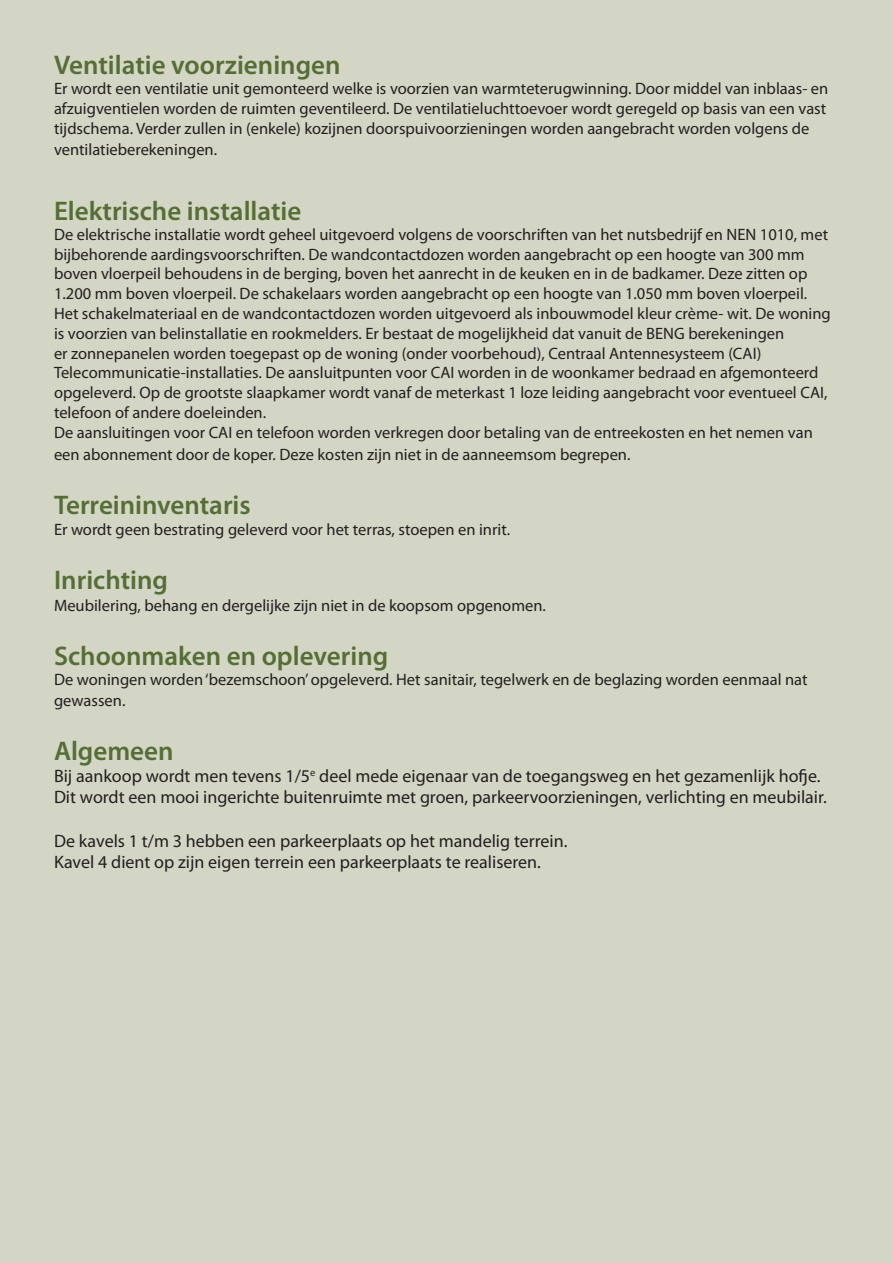
<style>
.page{position:relative;width:893px;height:1263px;background:#d3d5c5}
.page>*{position:absolute;margin:0;border:0;box-sizing:border-box;transform-origin:0 0}
.t1{font:600 27px "Myriad Pro";color:#566e35}
.t2{font:18px/21.6px "Myriad Pro";color:#231f20}
.t3{font:16.5px/19.8px "Myriad Pro";color:#231f20}
</style>
<div class="page">
<p class="t1" style="left:54px;top:48px;width:288px">Ventilatie voorzieningen</p>
<p class="t3" style="left:54px;top:78px;width:776px">Er wordt een ventilatie unit gemonteerd welke is voorzien van warmteterugwinning. Door middel van inblaas- en afzuigventielen worden de ruimten geventileerd. De ventilatieluchttoevoer wordt geregeld op basis van een vast tijdschema. Verder zullen in (enkele) kozijnen doorspuivoorzieningen worden aangebracht worden volgens de</p>
<p class="t3" style="left:54px;top:140px;width:165px">ventilatieberekeningen.</p>
<p class="t1" style="left:54px;top:194px;width:249px">Elektrische installatie</p>
<p class="t3" style="left:54px;top:224px;width:778px">De elektrische installatie wordt geheel uitgevoerd volgens de voorschriften van het nutsbedrijf en NEN 1010, met bijbehorende aardingsvoorschriften. De wandcontactdozen worden aangebracht op een hoogte van 300 mm boven vloerpeil behoudens in de berging, boven het aanrecht in de keuken en in de badkamer. Deze zitten op 1.200 mm boven vloerpeil. De schakelaars worden aangebracht op een hoogte van 1.050 mm boven vloerpeil.<br>Het schakelmateriaal en de wandcontactdozen worden uitgevoerd als inbouwmodel kleur crème- wit. De woning is voorzien van belinstallatie en rookmelders. Er bestaat de mogelijkheid dat vanuit de BENG berekeningen<br>er zonnepanelen worden toegepast op de woning (onder voorbehoud), Centraal Antennesysteem (CAI)<br>Telecommunicatie-installaties. De aansluitpunten voor CAI worden in de woonkamer bedraad en afgemonteerd opgeleverd. Op de grootste slaapkamer wordt vanaf de meterkast 1 loze leiding aangebracht voor eventueel CAI, telefoon of andere doeleinden.</p>
<p class="t3" style="left:54px;top:421px;width:760px;line-height:21.6px">De aansluitingen voor CAI en telefoon worden verkregen door betaling van de entreekosten en het nemen van een abonnement door de koper. Deze kosten zijn niet in de aanneemsom begrepen.</p>
<p class="t1" style="left:54px;top:487px;width:198px">Terreininventaris</p>
<p class="t3" style="left:54px;top:519px;width:458px">Er wordt geen bestrating geleverd voor het terras, stoepen en inrit.</p>
<p class="t1" style="left:54px;top:563px;width:115px">Inrichting</p>
<p class="t3" style="left:54px;top:595px;width:493px">Meubilering, behang en dergelijke zijn niet in de koopsom opgenomen.</p>
<p class="t1" style="left:54px;top:638px;width:336px">Schoonmaken en oplevering</p>
<p class="t3" style="left:54px;top:668px;width:755px;line-height:21.6px">De woningen worden ‘bezemschoon’ opgeleverd. Het sanitair, tegelwerk en de beglazing worden eenmaal nat gewassen.</p>
<p class="t1" style="left:54px;top:734px;width:121px">Algemeen</p>
<p class="t2" style="left:54px;top:765px;width:774px">Bij aankoop wordt men tevens 1/5<sup>e</sup> deel mede eigenaar van de toegangsweg en het gezamenlijk hofje.<br>Dit wordt een mooi ingerichte buitenruimte met groen, parkeervoorzieningen, verlichting en meubilair.</p>
<p class="t2" style="left:54px;top:829px;width:515px">De kavels 1 t/m 3 hebben een parkeerplaats op het mandelig terrein.</p>
<p class="t2" style="left:54px;top:851px;width:488px">Kavel 4 dient op zijn eigen terrein een parkeerplaats te realiseren.</p>
</div>
